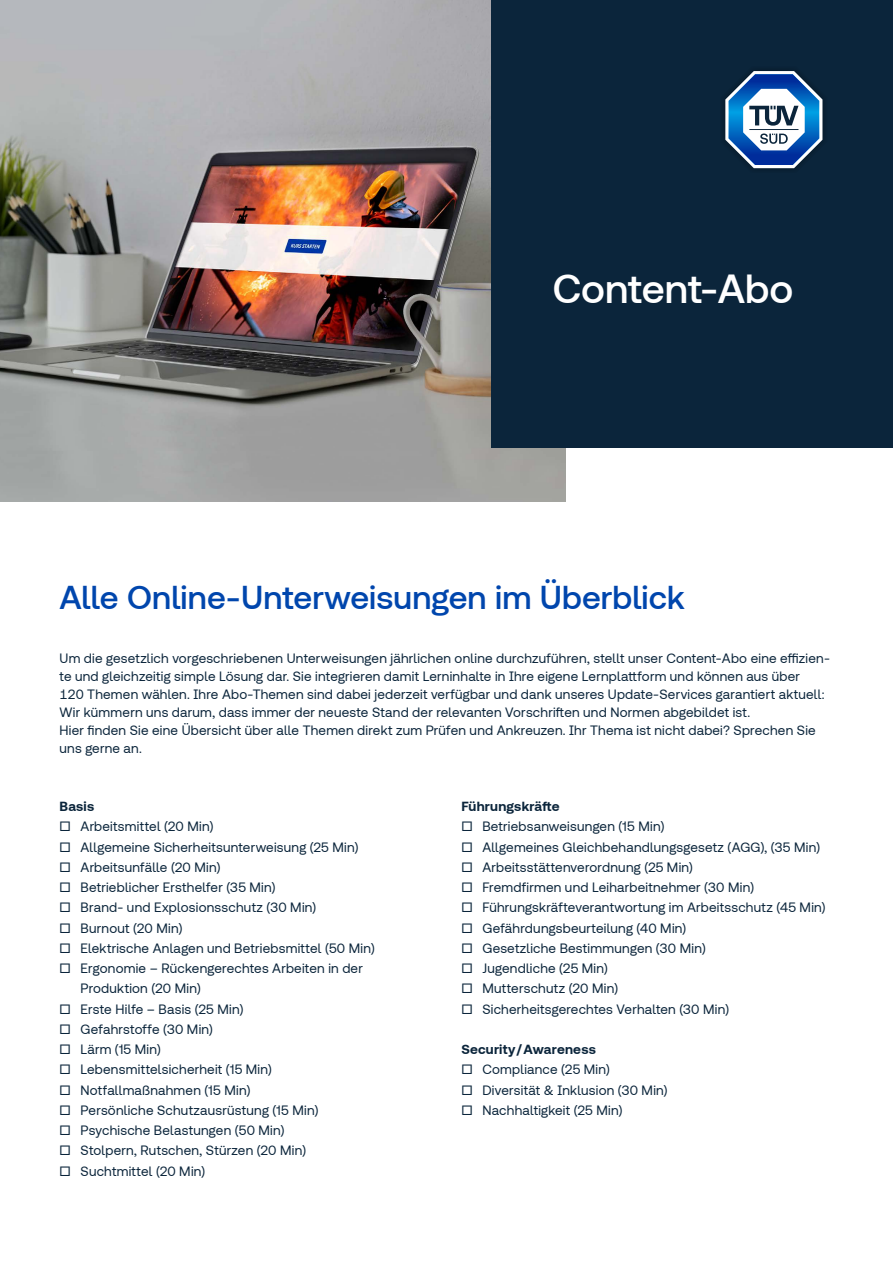
<style>
.page{position:relative;width:893px;height:1263px;background:#fff}
.page>*{position:absolute;margin:0;border:0;box-sizing:border-box;transform-origin:0 0}
._1_Headline_Medium_27pt{font:500 40.5px "TUVSUD Pro";color:#fff}
._1_Headline_Medium_22pt{font:500 33px "TUVSUD Pro";letter-spacing:.005em;color:#0046ad}
._4_Copy_Regular_9pt{font:13.5px/18px "TUVSUD Pro";letter-spacing:.015em;color:#0b253b}
._4_Copy_Bold_9pt{font:700 13.5px "TUVSUD Pro";letter-spacing:.02em;color:#0b253b}
</style>
<div class="page">
<img style="left:0;top:0;width:566px;height:501px">
<div style="left:491px;top:0;width:402px;height:447px;background:#0b253b"></div>
<svg style="left:725px;top:70px;width:98px;height:99px"></svg>
<p class="_1_Headline_Medium_27pt" style="left:553px;top:267px;width:242px">Content-Abo</p>
<p class="_1_Headline_Medium_22pt" style="left:60px;top:580px;width:627px">Alle Online-Unterweisungen im Überblick</p>
<p class="_4_Copy_Regular_9pt" style="left:60px;top:650px;width:772px">Um die gesetzlich vorgeschriebenen Unterweisungen jährlichen online durchzuführen, stellt unser Content-Abo eine effizien&shy;te und gleichzeitig simple Lösung dar. Sie integrieren damit Lerninhalte in Ihre eigene Lernplattform und können aus über<br>120 Themen wählen. Ihre Abo-Themen sind dabei jederzeit verfügbar und dank unseres Update-Services garantiert aktuell:<br>Wir kümmern uns darum, dass immer der neueste Stand der relevanten Vorschriften und Normen abgebildet ist.</p>
<p class="_4_Copy_Regular_9pt" style="left:60px;top:722px;width:758px">Hier finden Sie eine Übersicht über alle Themen direkt zum Prüfen und Ankreuzen. Ihr Thema ist nicht dabei? Sprechen Sie uns gerne an.</p>
<p class="_4_Copy_Bold_9pt" style="left:60px;top:799px;width:36px">Basis</p>
<p class="_4_Copy_Regular_9pt" style="left:60px;top:818px;width:155px">□ Arbeitsmittel (20 Min)</p>
<p class="_4_Copy_Regular_9pt" style="left:60px;top:838px;width:300px">□ Allgemeine Sicherheitsunterweisung (25 Min)</p>
<p class="_4_Copy_Regular_9pt" style="left:60px;top:858px;width:162px">□ Arbeitsunfälle (20 Min)</p>
<p class="_4_Copy_Regular_9pt" style="left:60px;top:878px;width:218px">□ Betrieblicher Ersthelfer (35 Min)</p>
<p class="_4_Copy_Regular_9pt" style="left:60px;top:899px;width:258px">□ Brand- und Explosionsschutz (30 Min)</p>
<p class="_4_Copy_Regular_9pt" style="left:60px;top:919px;width:124px">□ Burnout (20 Min)</p>
<p class="_4_Copy_Regular_9pt" style="left:60px;top:939px;width:317px">□ Elektrische Anlagen und Betriebsmittel (50 Min)</p>
<p class="_4_Copy_Regular_9pt" style="left:81px;top:958px;width:284px;line-height:20.2px;text-indent:-21px">□ Ergonomie – Rückengerechtes Arbeiten in der<br>Produktion (20 Min)</p>
<p class="_4_Copy_Regular_9pt" style="left:60px;top:1000px;width:186px">□ Erste Hilfe – Basis (25 Min)</p>
<p class="_4_Copy_Regular_9pt" style="left:60px;top:1020px;width:155px">□ Gefahrstoffe (30 Min)</p>
<p class="_4_Copy_Regular_9pt" style="left:60px;top:1040px;width:103px">□ Lärm (15 Min)</p>
<p class="_4_Copy_Regular_9pt" style="left:60px;top:1061px;width:214px">□ Lebensmittelsicherheit (15 Min)</p>
<p class="_4_Copy_Regular_9pt" style="left:60px;top:1081px;width:192px">□ Notfallmaßnahmen (15 Min)</p>
<p class="_4_Copy_Regular_9pt" style="left:60px;top:1101px;width:260px">□ Persönliche Schutzausrüstung (15 Min)</p>
<p class="_4_Copy_Regular_9pt" style="left:60px;top:1121px;width:227px">□ Psychische Belastungen (50 Min)</p>
<p class="_4_Copy_Regular_9pt" style="left:60px;top:1142px;width:248px">□ Stolpern, Rutschen, Stürzen (20 Min)</p>
<p class="_4_Copy_Regular_9pt" style="left:60px;top:1162px;width:147px">□ Suchtmittel (20 Min)</p>
<p class="_4_Copy_Bold_9pt" style="left:461px;top:799px;width:100px">Führungskräfte</p>
<p class="_4_Copy_Regular_9pt" style="left:461px;top:818px;width:205px">□ Betriebsanweisungen (15 Min)</p>
<p class="_4_Copy_Regular_9pt" style="left:461px;top:838px;width:360px">□ Allgemeines Gleichbehandlungsgesetz (AGG), (35 Min)</p>
<p class="_4_Copy_Regular_9pt" style="left:461px;top:858px;width:233px">□ Arbeitsstättenverordnung (25 Min)</p>
<p class="_4_Copy_Regular_9pt" style="left:461px;top:878px;width:294px">□ Fremdfirmen und Leiharbeitnehmer (30 Min)</p>
<p class="_4_Copy_Regular_9pt" style="left:461px;top:899px;width:366px">□ Führungskräfteverantwortung im Arbeitsschutz (45 Min)</p>
<p class="_4_Copy_Regular_9pt" style="left:461px;top:919px;width:226px">□ Gefährdungsbeurteilung (40 Min)</p>
<p class="_4_Copy_Regular_9pt" style="left:461px;top:939px;width:246px">□ Gesetzliche Bestimmungen (30 Min)</p>
<p class="_4_Copy_Regular_9pt" style="left:461px;top:959px;width:148px">□ Jugendliche (25 Min)</p>
<p class="_4_Copy_Regular_9pt" style="left:461px;top:980px;width:158px">□ Mutterschutz (20 Min)</p>
<p class="_4_Copy_Regular_9pt" style="left:461px;top:1000px;width:269px">□ Sicherheitsgerechtes Verhalten (30 Min)</p>
<p class="_4_Copy_Bold_9pt" style="left:461px;top:1042px;width:136px">Security / Awareness</p>
<p class="_4_Copy_Regular_9pt" style="left:461px;top:1061px;width:150px">□ Compliance (25 Min)</p>
<p class="_4_Copy_Regular_9pt" style="left:461px;top:1081px;width:208px">□ Diversität &amp; Inklusion (30 Min)</p>
<p class="_4_Copy_Regular_9pt" style="left:461px;top:1101px;width:163px">□ Nachhaltigkeit (25 Min)</p>
</div>
